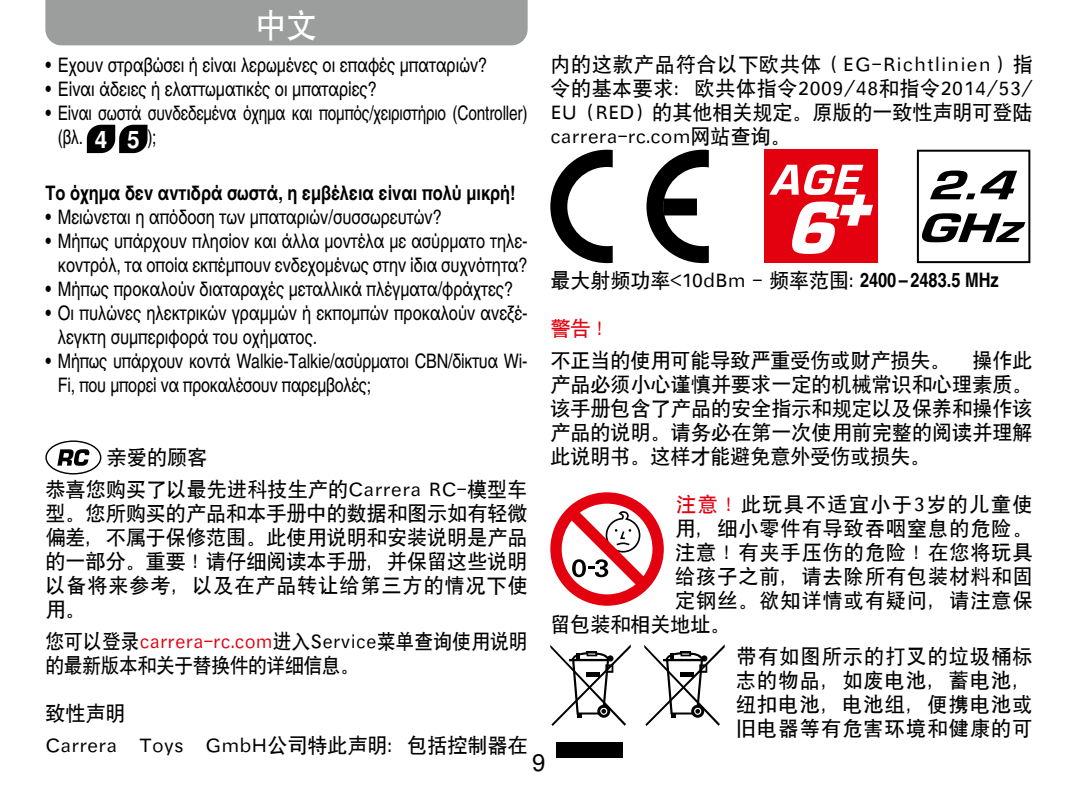
<style>
.page{position:relative;width:1078px;height:794px;background:#fff}
.page>*{position:absolute;margin:0;border:0;box-sizing:border-box;transform-origin:0 0}
.t1{font:32px "SIL Hei Med Jian";color:#fff;scale:.94 1}
.t2{font:24px "Nimbus San LOT";color:#000}
.t3{font:20px/24px "Nimbus San LOT Reg Con";color:#000}
.t4{font:20px/24px "SIL Hei Med Jian";letter-spacing:.005em;color:#000;text-align:justify}
.t5{font:20px "SIL Hei Med Jian";letter-spacing:.055em;color:#000}
.t6{font:20px/24px "SIL Hei Med Jian";letter-spacing:.005em;color:#000;scale:.94 1}
.t7{font:20px "Nimbus San LOT Bol Con";color:#000}
.t8{font:20px "SIL Hei Med Jian";letter-spacing:.08em;color:#000}
.t9{font:20px "SIL Hei Med Jian";color:#e3000f}
.s1{font-family:"Nimbus San LOT";font-weight:700;font-size:24px;color:#fff}
.s2{font-family:"Nimbus San LOT Bol Con"}
.s3{color:#e3000f}
</style>
<div class="page">
<svg style="left:87px;top:125px;width:60px;height:28px"></svg>
<svg style="left:46px;top:441px;width:55px;height:33px"></svg>
<div style="left:45px;top:440px;width:56px;height:34px;border:1px solid #000;border-radius:50%"></div>
<svg style="left:57px;top:449px;width:32px;height:17px"></svg>
<svg style="left:550px;top:150px;width:62px;height:113px"></svg>
<svg style="left:646px;top:150px;width:62px;height:113px"></svg>
<div style="left:764px;top:150px;width:113px;height:113px;background:#e3000f"></div>
<svg style="left:769px;top:164px;width:103px;height:90px"></svg>
<svg style="left:916px;top:149px;width:115px;height:115px"></svg>
<svg style="left:550px;top:492px;width:113px;height:114px"></svg>
<div style="left:556px;top:742px;width:67px;height:16px;background:#000"></div>
<svg style="left:550px;top:645px;width:80px;height:81px"></svg>
<svg style="left:644px;top:645px;width:80px;height:81px"></svg>
<div style="left:45px;top:0;width:482px;height:45px;background:#9c9d9d"></div>
<h1 class="t1" style="left:256px;top:4px;width:66px">中文</h1>
<p class="t4" style="left:550px;top:51px;width:484px">内的这款产品符合以下欧共体（EG-Richtlinien）指令的基本要求：欧共体指令2009/48和指令2014/53/ EU (RED) 的其他相关规定。原版的一致性声明可登陆carrera-rc.com网站查询。</p>
<p class="t3" style="left:45px;top:53px;width:443px">• Εχουν στραβώσει ή είναι λερωμένες οι επαφές μπαταριών?</p>
<p class="t3" style="left:45px;top:77px;width:333px">• Είναι άδειες ή ελαττωματικές οι μπαταρίες?</p>
<p class="t3" style="left:58px;top:101px;width:471px;text-indent:-12px">• Είναι σωστά συνδεδεμένα όχημα και πομπός/χειριστήριο (Controller) (βλ. <span class="s1">4 5</span> );</p>
<p class="t7" style="left:45px;top:181px;width:471px">Το όχημα δεν αντιδρά σωστά, η εμβέλεια είναι πολύ μικρή!</p>
<p class="t3" style="left:45px;top:205px;width:398px">• Μειώνεται η απόδοση των μπαταριών/συσσωρευτών?</p>
<p class="t3" style="left:45px;top:229px;width:483px;text-align:right">• Μήπως υπάρχουν πλησίον και άλλα μοντέλα με ασύρματο τηλε&shy;κοντρόλ, τα οποία εκπέμπουν ενδεχομένως στην ίδια συχνότητα?</p>
<p class="t3" style="left:45px;top:277px;width:469px">• Μήπως προκαλούν διαταραχές μεταλλικά πλέγματα/φράχτες?</p>
<p class="t3" style="left:58px;top:301px;width:471px;text-indent:-12px">• Οι πυλώνες ηλεκτρικών γραμμών ή εκπομπών προκαλούν ανεξέ&shy;λεγκτη συμπεριφορά του οχήματος.</p>
<p class="t3" style="left:58px;top:349px;width:471px;text-indent:-12px">• Μήπως υπάρχουν κοντά Walkie-Talkie/ασύρματοι CBN/δίκτυα Wi-<br>Fi, που μπορεί να προκαλέσουν παρεμβολές;</p>
<p class="t4" style="left:550px;top:267px;width:450px">最大射频功率&lt;10dBm - 频率范围: <span class="s2">2400 – 2483.5 MHz</span></p>
<p class="t9" style="left:550px;top:315px;width:61px">警告！</p>
<p class="t4" style="left:550px;top:347px;width:483px">不正当的使用可能导致严重受伤或财产损失。 操作此产品必须小心谨慎并要求一定的机械常识和心理素质。该手册包含了产品的安全指示和规定以及保养和操作该产品的说明。请务必在第一次使用前完整的阅读并理解此说明书。这样才能避免意外受伤或损失。</p>
<p class="t8" style="left:676px;top:491px;width:358px"><span class="s3">注意！</span>此玩具不适宜小于3岁的儿童使</p>
<p class="t5" style="left:675px;top:515px;width:359px">用，细小零件有导致吞咽窒息的危险。</p>
<p class="t5" style="left:675px;top:539px;width:359px">注意！有夹手压伤的危险！在您将玩具</p>
<p class="t5" style="left:675px;top:563px;width:359px">给孩子之前，请去除所有包装材料和固</p>
<p class="t5" style="left:675px;top:587px;width:359px">定钢丝。欲知详情或有疑问，请注意保</p>
<p class="t4" style="left:550px;top:611px;width:181px">留包装和相关地址。</p>
<p class="t4" style="left:735px;top:643px;width:298px">带有如图所示的打叉的垃圾桶标志的物品，如废电池，蓄电池，纽扣电池，电池组，便携电池或旧电器等有危害环境和健康的可</p>
<p class="t4" style="left:45px;top:440px;width:483px;line-height:32px;text-indent:62px">亲爱的顾客<br>恭喜您购买了以最先进科技生产的Carrera RC-模型车</p>
<p class="t4" style="left:45px;top:500px;width:483px">型。您所购买的产品和本手册中的数据和图示如有轻微偏差，不属于保修范围。此使用说明和安装说明是产品的一部分。重要！请仔细阅读本手册，并保留这些说明以备将来参考，以及在产品转让给第三方的情况下使用。</p>
<p class="t6" style="left:45px;top:628px;width:514px">您可以登录<span class="s3">carrera-rc.com</span>进入Service菜单查询使用说明的最新版本和关于替换件的详细信息。</p>
<p class="t4" style="left:45px;top:696px;width:483px;line-height:32px">致性声明<br>Carrera Toys GmbH公司特此声明：包括控制器在</p>
<p class="t2" style="left:532px;top:748px;width:15px">9</p>
</div>
